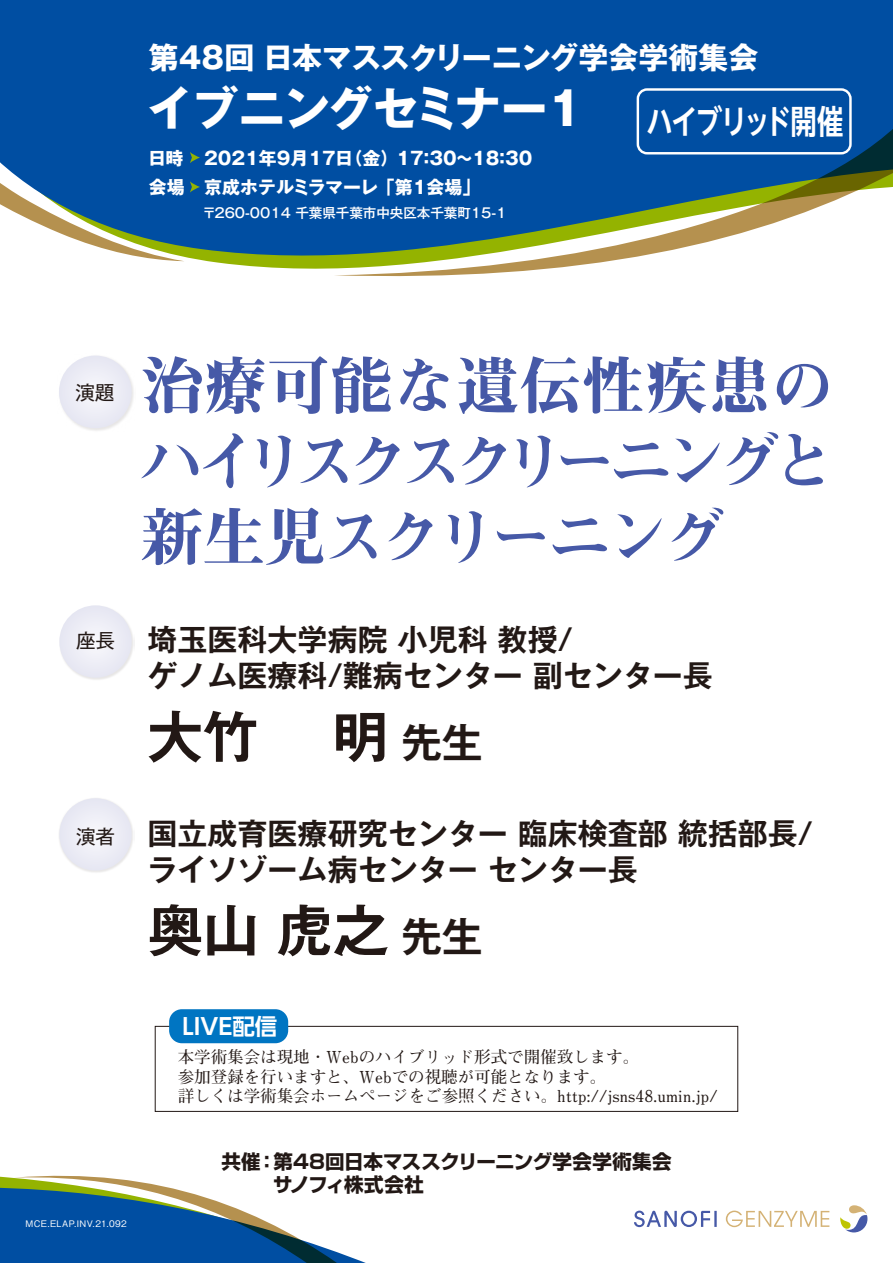
<style>
.page{position:relative;width:893px;height:1263px;background:#fff}
.page>*{position:absolute;margin:0;border:0;box-sizing:border-box;transform-origin:0 0}
.t1{font:63px/75.6px "Midashi Min Pro MA31";letter-spacing:-.085em;color:#4659a7;text-align:justify}
.t2{font:700 55.5px "Gothic MB101 Pro De";color:#221815}
.t3{font:700 46.5px "Gothic MB101 Pro";letter-spacing:-.03em;color:#fff}
.t4{font:700 33px "UD Shin Go NT Pro De";letter-spacing:-.065em;color:#fff;scale:.8 1}
.t5{font:700 30px/36px "Gothic MB101 Pro De";color:#221815}
.t6{font:700 30px "Gothic MB101 Pro";letter-spacing:-.01em;color:#fff}
.t7{font:700 22.5px "UD Shin Go NT Pro De";color:#fff}
.t8{font:700 19.5px/23.4px "Shin Go Pro";color:#221815}
.t9{font:19.5px "Gothic MB101 Pro";color:#221815}
.t10{font:700 18px "Gothic MB101 Pro";color:#fff}
.t11{font:700 16.5px/19.5px "Futo Min A101 Pro";color:#221815}
.t12{font:500 13.5px "Gothic MB101 Pro";color:#fff}
.t13{font:500 9px "Gothic BBB Pro";letter-spacing:.04em;color:#fff}
.s1{font-family:"Gothic MB101 Pro";font-weight:400;font-size:19.5px}
.s2{font-size:40.5px}
</style>
<div class="page">
<svg style="left:0;top:1176px;width:366px;height:87px"></svg>
<div style="left:0;top:0;width:893px;height:277px;background:#004ea2"></div>
<svg style="left:0;top:174px;width:184px;height:87px"></svg>
<svg style="left:334px;top:117px;width:559px;height:159px;fill:#004ea2"></svg>
<svg style="left:634px;top:1210px;width:83px;height:17px"></svg>
<svg style="left:726px;top:1210px;width:103px;height:17px"></svg>
<svg style="left:840px;top:1205px;width:27px;height:27px"></svg>
<svg style="left:190px;top:152px;width:10px;height:11px"></svg>
<svg style="left:190px;top:181px;width:10px;height:12px"></svg>
<img style="left:59px;top:355px;width:75px;height:76px">
<div style="left:59px;top:356px;width:73px;height:72px;background:#ebecf5;border-radius:50%"></div>
<img style="left:65px;top:620px;width:69px;height:60px">
<div style="left:59px;top:605px;width:73px;height:73px;background:#ebecf5;border-radius:50%"></div>
<img style="left:59px;top:799px;width:74px;height:73px">
<div style="left:59px;top:798px;width:73px;height:72px;background:#ebecf5;border-radius:50%"></div>
<div style="left:155px;top:1026px;width:583px;height:86px;border:1px solid #221815"></div>
<div style="left:169px;top:1009px;width:119px;height:34px;background:#0075c2;border-radius:13px"></div>
<div style="left:637px;top:88px;width:215px;height:66px;border:2px solid #fff;border-radius:9px"></div>
<h3 class="t6" style="left:149px;top:33px;width:611px">第48回 日本マススクリーニング学会学術集会</h3>
<h3 class="t3" style="left:148px;top:70px;width:437px">イブニングセミナー1</h3>
<p class="t10" style="left:148px;top:143px;width:386px">日時 2021年9月17日（金）17：30～18：30</p>
<p class="t10" style="left:149px;top:173px;width:37px">会場</p>
<p class="t10" style="left:204px;top:173px;width:278px">京成ホテルミラマーレ 「第1会場」</p>
<p class="t12" style="left:203px;top:202px;width:305px">〒260-0014 千葉県千葉市中央区本千葉町15-1</p>
<h3 class="t4" style="left:647px;top:95px;width:248px">ハイブリッド開催</h3>
<p class="t9" style="left:75px;top:376px;width:40px">演題</p>
<h1 class="t1" style="left:140px;top:342px;width:697px">治療可能な遺伝性疾患のハイリスクスクリーニングと新生児スクリーニング</h1>
<h3 class="t5" style="left:148px;top:618px;width:566px;text-indent:-72px"><span class="s1">座長</span> 埼玉医科大学病院 小児科 教授/<br>ゲノム医療科/難病センター 副センター長</h3>
<h2 class="t2" style="left:148px;top:690px;width:336px">大竹 　明<span class="s2">先生</span></h2>
<h3 class="t5" style="left:148px;top:812px;width:666px;text-indent:-72px"><span class="s1">演者</span> 国立成育医療研究センター 臨床検査部 統括部長/ライソゾーム病センター センター長</h3>
<h2 class="t2" style="left:148px;top:884px;width:336px">奥山 虎之<span class="s2">先生</span></h2>
<h3 class="t7" style="left:182px;top:1008px;width:96px">LIVE配信</h3>
<p class="t11" style="left:178px;top:1045px;width:541px">本学術集会は現地・Webのハイブリッド形式で開催致します。<br>参加登録を行いますと、Webでの視聴が可能となります。<br>詳しくは学術集会ホームページをご参照ください。http://jsns48.umin.jp/</p>
<p class="t13" style="left:26px;top:1216px;width:103px">MCE.ELAP.INV.21.092</p>
<p class="t8" style="left:273px;top:1147px;width:400px;text-indent:-52px">共催：第48回日本マススクリーニング学会学術集会サノフィ株式会社</p>
</div>
